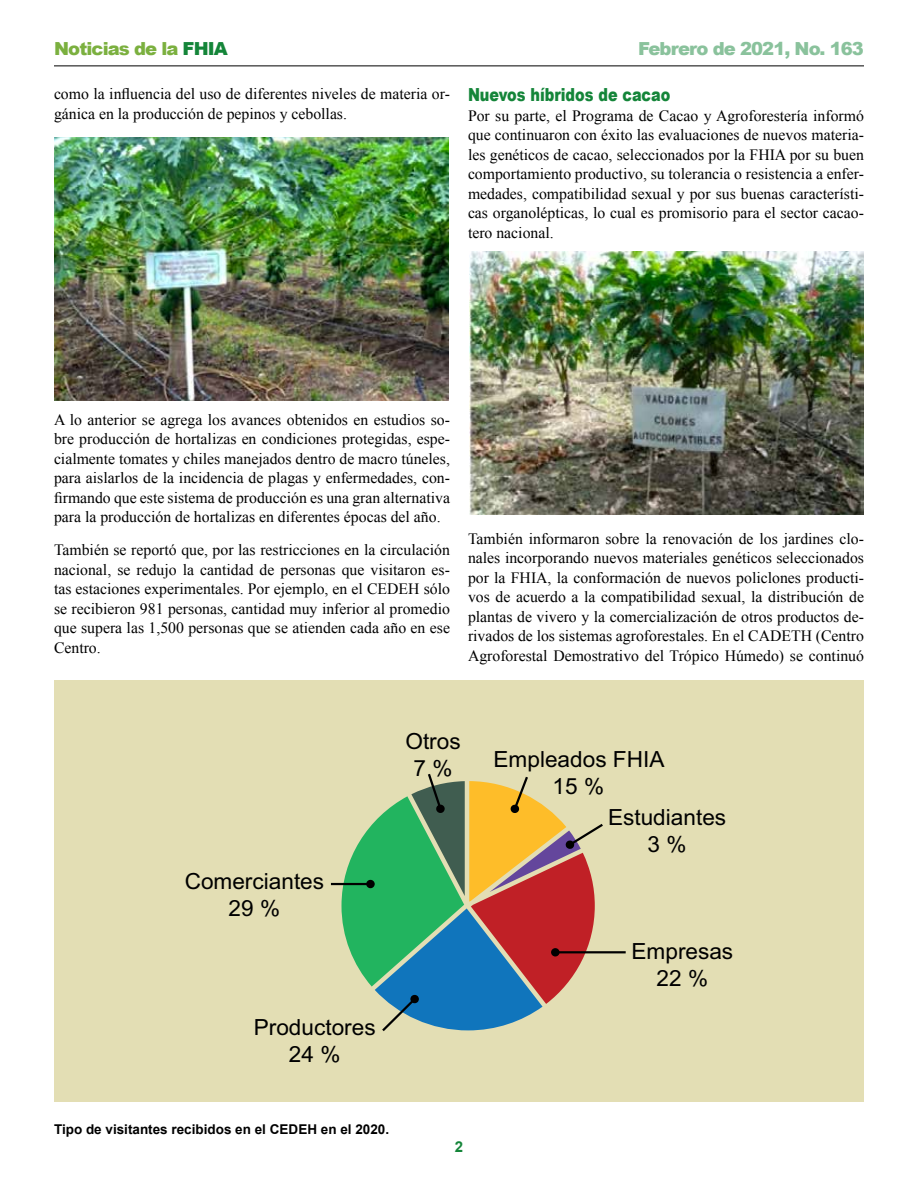
<style>
.page{position:relative;width:918px;height:1188px;background:#fff}
.page>*{position:absolute;margin:0;border:0;box-sizing:border-box;transform-origin:0 0}
.t1{font:22.2px/26.7px "Arial";color:#000;text-align:center}
.t2{font:900 18px "Arial";color:#148539;scale:.8 1}
.t3{font:900 18px "Arial";letter-spacing:-.05em;color:#8ac29c}
.t4{font:900 18px "Arial";letter-spacing:-.05em;color:#7bb03f}
.t5{font:15.75px/19.5px "Times New Roman";color:#000;text-align:justify}
.t6{font:700 15px "Arial";color:#148539}
.t7{font:700 13.5px "Arial";color:#000}
.s1{color:#148539}
</style>
<div class="page">
<hr style="left:54px;top:66px;width:810px;height:1px;background:#000">
<img style="left:54px;top:137px;width:395px;height:264px">
<img style="left:469px;top:251px;width:395px;height:264px">
<div style="left:54px;top:680px;width:810px;height:422px;background:#e3deb4"></div>
<hr style="left:331px;top:883px;width:40px;height:2px;background:#000">
<svg style="left:342px;top:774px;width:263px;height:258px"></svg>
<hr style="left:555px;top:951px;width:71px;height:2px;background:#000">
<div style="left:551px;top:948px;width:9px;height:9px;background:#000;border-radius:50%"></div>
<p class="t4" style="left:54px;top:35px;width:175px">Noticias de la <span class="s1">FHIA</span></p>
<p class="t3" style="left:638px;top:35px;width:227px">Febrero de 2021, No. 163</p>
<p class="t5" style="left:54px;top:84px;width:398px">como la influencia del uso de diferentes niveles de materia or&shy;gánica en la producción de pepinos y cebollas.</p>
<p class="t2" style="left:468px;top:82px;width:255px">Nuevos híbridos de cacao</p>
<p class="t5" style="left:468px;top:106px;width:398px">Por su parte, el Programa de Cacao y Agroforestería informó que continuaron con éxito las evaluaciones de nuevos materia&shy;les genéticos de cacao, seleccionados por la FHIA por su buen comportamiento productivo, su tolerancia o resistencia a enfer&shy;medades, compatibilidad sexual y por sus buenas característi&shy;cas organolépticas, lo cual es promisorio para el sector cacao&shy;tero nacional.</p>
<p class="t5" style="left:54px;top:410px;width:398px">A lo anterior se agrega los avances obtenidos en estudios so&shy;bre producción de hortalizas en condiciones protegidas, espe&shy;cialmente tomates y chiles manejados dentro de macro túneles, para aislarlos de la incidencia de plagas y enfermedades, con&shy;firmando que este sistema de producción es una gran alternativa para la producción de hortalizas en diferentes épocas del año.</p>
<p class="t5" style="left:54px;top:540px;width:398px">También se reportó que, por las restricciones en la circulación nacional, se redujo la cantidad de personas que visitaron es&shy;tas estaciones experimentales. Por ejemplo, en el CEDEH sólo se recibieron 981 personas, cantidad muy inferior al promedio que supera las 1,500 personas que se atienden cada año en ese Centro.</p>
<p class="t5" style="left:468px;top:529px;width:398px">También informaron sobre la renovación de los jardines clo&shy;nales incorporando nuevos materiales genéticos seleccionados por la FHIA, la conformación de nuevos policlones producti&shy;vos de acuerdo a la compatibilidad sexual, la distribución de plantas de vivero y la comercialización de otros productos de&shy;rivados de los sistemas agroforestales. En el CADETH (Centro Agroforestal Demostrativo del Trópico Húmedo) se continuó</p>
<h1 class="t1" style="left:185px;top:868px;width:141px">Comerciantes<br>29 %</h1>
<h1 class="t1" style="left:405px;top:728px;width:57px">Otros<br>7 %</h1>
<h1 class="t1" style="left:254px;top:1014px;width:123px">Productores<br>24 %</h1>
<p class="t7" style="left:54px;top:1120px;width:337px">Tipo de visitantes recibidos en el CEDEH en el 2020.</p>
<h1 class="t1" style="left:494px;top:746px;width:172px">Empleados FHIA<br>15 %</h1>
<h1 class="t1" style="left:608px;top:804px;width:120px">Estudiantes<br>3 %</h1>
<h1 class="t1" style="left:632px;top:939px;width:103px">Empresas<br>22 %</h1>
<p class="t6" style="left:455px;top:1137px;width:10px">2</p>
</div>
